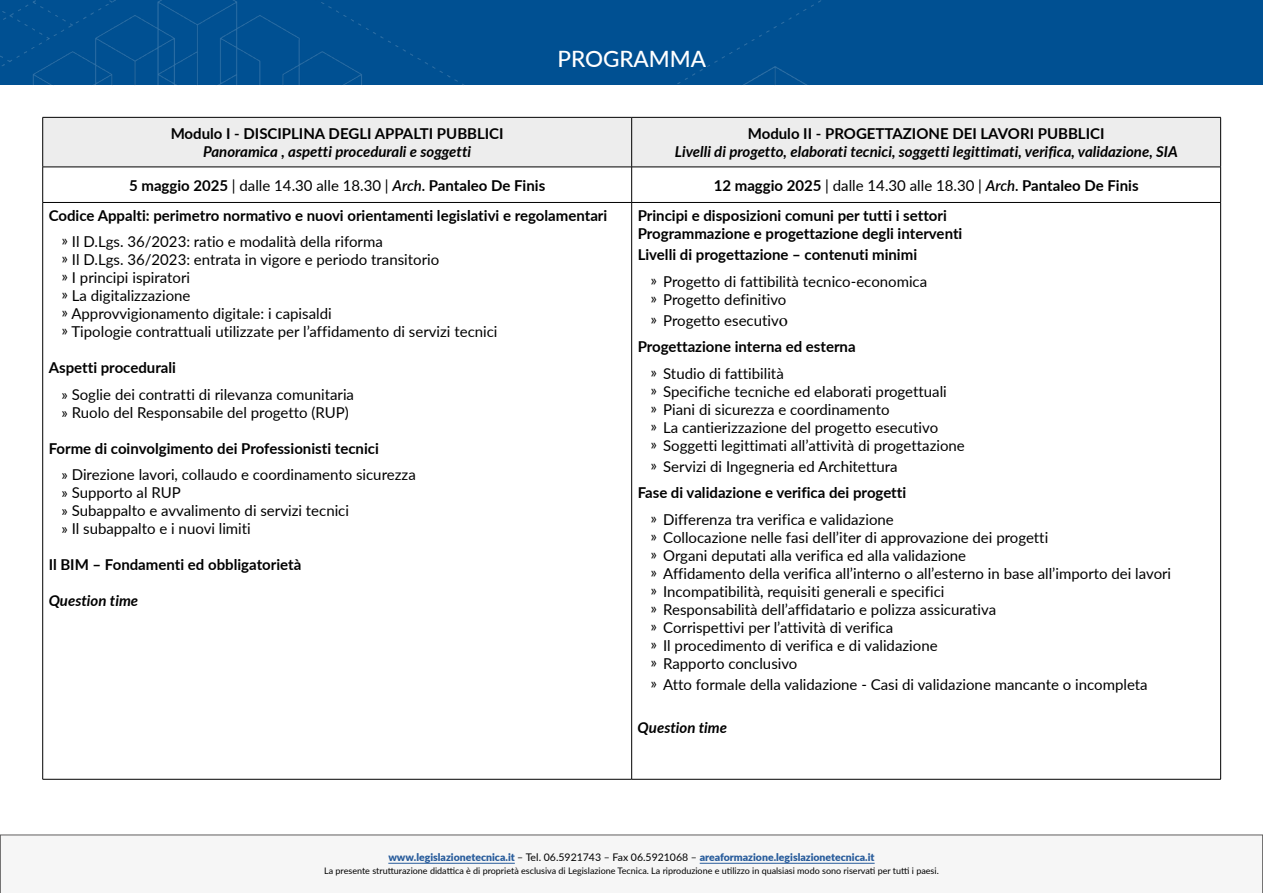
<style>
.page{position:relative;width:1263px;height:893px;background:#fff}
.page>*{position:absolute;margin:0;border:0;box-sizing:border-box;transform-origin:0 0}
.t1{font:500 22.5px "Lato";color:#fff}
.t2{font:15px/18px "Lato";color:#000}
.t3{font:700 15px/18px "Lato";color:#000}
.t4{font:italic 700 15px "Lato";color:#000}
.t5{font:900 10.5px "Lato";color:#275b9b}
.t6{font:9px "Lato";color:#000}
.s1{font-weight:400}
.s2{font-weight:600;font-style:italic}
.s3{font-family:"Minion Pro";font-weight:400;font-size:18px}
.s4{font-weight:400;color:#000}
</style>
<div class="page">
<div style="left:1px;top:0;width:1262px;height:85px;background:#005092"></div>
<div style="left:43px;top:118px;width:1177px;height:49px;background:#ededed"></div>
<hr style="left:43px;top:117px;width:589px;height:1px;background:#000">
<hr style="left:42px;top:118px;width:1px;height:49px;background:#000">
<hr style="left:632px;top:117px;width:589px;height:1px;background:#000">
<hr style="left:631px;top:118px;width:1px;height:49px;background:#000">
<hr style="left:1220px;top:118px;width:1px;height:49px;background:#000">
<hr style="left:43px;top:167px;width:589px;height:1px;background:#000">
<hr style="left:42px;top:167px;width:1px;height:35px;background:#000">
<hr style="left:632px;top:167px;width:589px;height:1px;background:#000">
<hr style="left:631px;top:167px;width:1px;height:35px;background:#000">
<hr style="left:1220px;top:167px;width:1px;height:35px;background:#000">
<hr style="left:43px;top:202px;width:589px;height:1px;background:#000">
<hr style="left:42px;top:203px;width:1px;height:576px;background:#000">
<hr style="left:632px;top:202px;width:589px;height:1px;background:#000">
<hr style="left:631px;top:203px;width:1px;height:576px;background:#000">
<hr style="left:1220px;top:203px;width:1px;height:576px;background:#000">
<hr style="left:43px;top:779px;width:589px;height:1px;background:#000">
<hr style="left:632px;top:779px;width:589px;height:1px;background:#000">
<div style="left:0;top:835px;width:1263px;height:58px;background:#f6f6f6"></div>
<hr style="left:388px;top:863px;width:127px;height:1px;background:#275b9b">
<hr style="left:700px;top:863px;width:175px;height:1px;background:#275b9b">
<p class="t3" style="left:171px;top:124px;width:334px">Modulo I - DISCIPLINA DEGLI APPALTI PUBBLICI</p>
<p class="t4" style="left:203px;top:141px;width:269px">Panoramica , aspetti procedurali e soggetti</p>
<h1 class="t1" style="left:557px;top:43px;width:150px">PROGRAMMA</h1>
<p class="t3" style="left:748px;top:124px;width:358px">Modulo II - PROGETTAZIONE DEI LAVORI PUBBLICI</p>
<p class="t4" style="left:675px;top:141px;width:504px">Livelli di progetto, elaborati tecnici, soggetti legittimati, verifica, validazione, SIA</p>
<p class="t3" style="left:129px;top:176px;width:418px">5 maggio 2025 <span class="s1">| dalle 14.30 alle 18.30 |</span> <span class="s2">Arch.</span> Pantaleo De Finis</p>
<p class="t3" style="left:714px;top:176px;width:426px">12 maggio 2025 <span class="s1">| dalle 14.30 alle 18.30 |</span> <span class="s2">Arch.</span> Pantaleo De Finis</p>
<p class="t3" style="left:49px;top:205px;width:560px">Codice Appalti: perimetro normativo e nuovi orientamenti legislativi e regolamentari</p>
<p class="t2" style="left:61px;top:232px;width:438px">» Il D.Lgs. 36/2023: ratio e modalità della riforma<br>» Il D.Lgs. 36/2023: entrata in vigore e periodo transitorio<br>» I principi ispiratori<br>» La digitalizzazione<br>» Approvvigionamento digitale: i capisaldi<br>» Tipologie contrattuali utilizzate per l’affidamento di servizi tecnici</p>
<p class="t3" style="left:49px;top:358px;width:129px">Aspetti procedurali</p>
<p class="t2" style="left:61px;top:384px;width:294px">» Soglie dei contratti di rilevanza comunitaria » Ruolo del Responsabile del progetto (RUP)</p>
<p class="t3" style="left:49px;top:438px;width:332px">Forme di coinvolgimento dei Professionisti tecnici</p>
<p class="t2" style="left:61px;top:465px;width:356px">» Direzione lavori, collaudo e coordinamento sicurezza » Supporto al RUP<br>» Subappalto e avvalimento di servizi tecnici<br>» Il subappalto e i nuovi limiti</p>
<p class="t3" style="left:49px;top:555px;width:254px">Il BIM – Fondamenti ed obbligatorietà</p>
<p class="t4" style="left:49px;top:590px;width:91px">Question time</p>
<p class="t3" style="left:638px;top:205px;width:326px">Principi e disposizioni comuni per tutti i settori<br>Programmazione e progettazione degli interventi</p>
<p class="t3" style="left:638px;top:245px;width:281px">Livelli di progettazione – contenuti minimi</p>
<p class="t2" style="left:650px;top:272px;width:278px">» Progetto di fattibilità tecnico-economica » Progetto definitivo</p>
<p class="t3" style="left:638px;top:307px;width:219px;line-height:25.8px;text-indent:13px"><span class="s1">» Progetto esecutiv</span><span class="s3">o<br></span>Progettazione interna ed esterna</p>
<p class="t2" style="left:650px;top:364px;width:316px">» Studio di fattibilità<br>» Specifiche tecniche ed elaborati progettuali<br>» Piani di sicurezza e coordinamento<br>» La cantierizzazione del progetto esecutivo<br>» Soggetti legittimati all’attività di progettazione</p>
<p class="t2" style="left:650px;top:457px;width:249px">» Servizi di Ingegneria ed Architettura</p>
<p class="t3" style="left:638px;top:483px;width:270px">Fase di validazione e verifica dei progetti</p>
<p class="t2" style="left:650px;top:509px;width:522px">» Differenza tra verifica e validazione<br>» Collocazione nelle fasi dell’iter di approvazione dei progetti<br>» Organi deputati alla verifica ed alla validazione<br>» Affidamento della verifica all’interno o all’esterno in base all’importo dei lavori » Incompatibilità, requisiti generali e specifici<br>» Responsabilità dell’affidatario e polizza assicurativa<br>» Corrispettivi per l’attività di verifica<br>» Il procedimento di verifica e di validazione<br>» Rapporto conclusivo</p>
<p class="t2" style="left:650px;top:675px;width:499px">» Atto formale della validazione - Casi di validazione mancante o incompleta</p>
<p class="t4" style="left:638px;top:717px;width:91px">Question time</p>
<p class="t5" style="left:388px;top:849px;width:488px">www.legislazionetecnica.it <span class="s4">– Tel. 06.5921743 – Fax 06.5921068 –</span> areaformazione.legislazionetecnica.it</p>
<p class="t6" style="left:324px;top:865px;width:616px">La presente strutturazione didattica è di proprietà esclusiva di Legislazione Tecnica. La riproduzione e utilizzo in qualsiasi modo sono riservati per tutti i paesi.</p>
</div>
